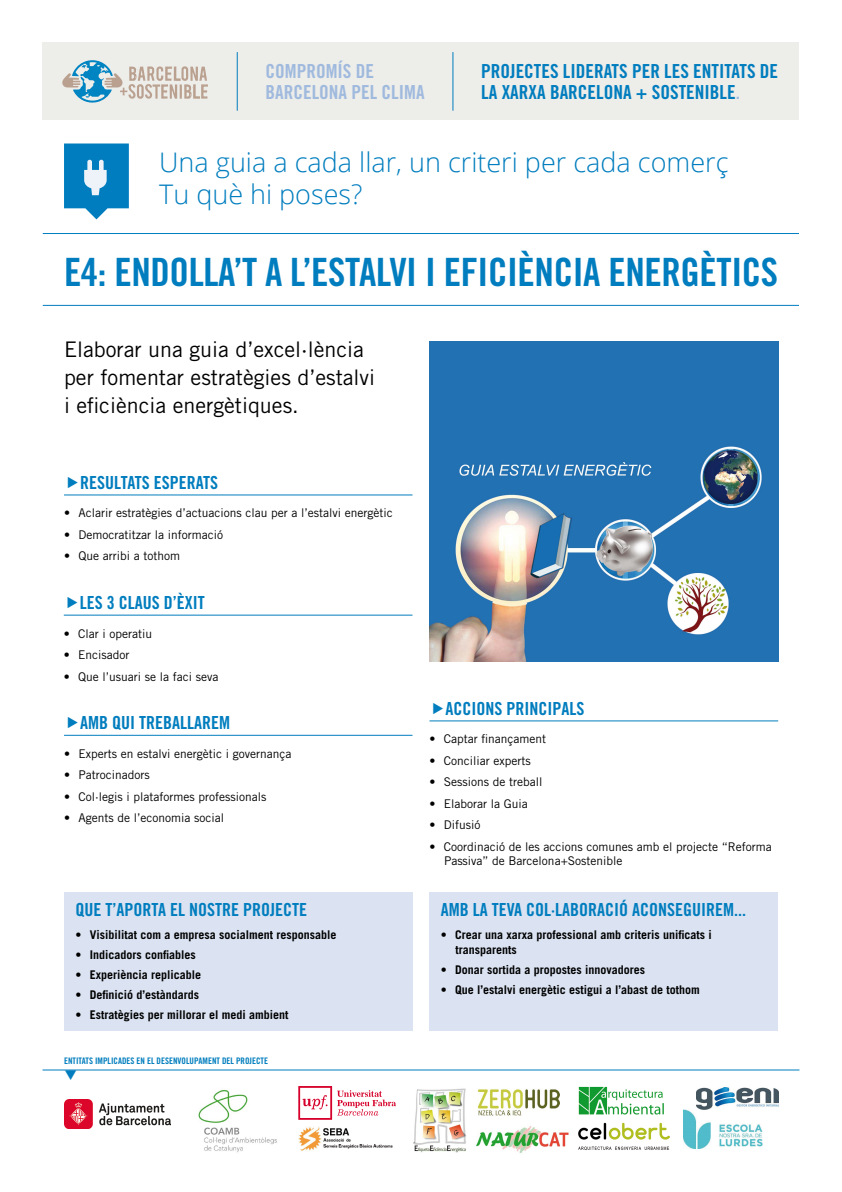
<style>
.page{position:relative;width:842px;height:1192px;background:#fff}
.page>*{position:absolute;margin:0;border:0;box-sizing:border-box;transform-origin:0 0}
.t1{font:39px "Trade Gothic LT Std Bd Cn 20";letter-spacing:-.01em;color:#007dbe}
.t2{font:300 27px/32.4px "Open Sans";color:#007dbe}
.t3{font:21.5px/28px "Trade Gothic LT Std";color:#000}
.t4{font:19.35px "Trade Gothic LT Std Bd Cn 20";color:#007dbe}
.t5{font:19.35px/20.5px "Trade Gothic LT Std Bd Cn 20";color:#a0bade}
.t6{font:18px "Trade Gothic LT Std Bd Cn 20";color:#007dbe}
.t7{font:12px/14.4px "Trade Gothic LT Std";color:#000}
.t8{font:700 12px/14.4px "Trade Gothic LT Std";color:#000}
.t9{font:9px "Trade Gothic LT Std Bd Cn 20";color:#007dbe}
</style>
<div class="page">
<div style="left:43px;top:43px;width:756px;height:77px;background:#ededea"></div>
<svg style="left:62px;top:60px;width:146px;height:43px"></svg>
<hr style="left:237px;top:52px;width:1px;height:59px;background:#007dbe">
<hr style="left:452px;top:52px;width:1px;height:59px;background:#007dbe">
<hr style="left:64px;top:735px;width:348px;height:1px;background:#007dbe">
<hr style="left:429px;top:720px;width:349px;height:1px;background:#007dbe">
<hr style="left:64px;top:494px;width:348px;height:1px;background:#007dbe">
<hr style="left:64px;top:615px;width:348px;height:1px;background:#007dbe">
<div style="left:64px;top:892px;width:348px;height:139px;background:#dbe3f2"></div>
<div style="left:429px;top:892px;width:349px;height:139px;background:#dbe3f2"></div>
<hr style="left:43px;top:1069px;width:756px;height:1px;background:#007dbe">
<img style="left:429px;top:342px;width:350px;height:319px">
<svg style="left:64px;top:144px;width:65px;height:75px;background:#3799cc"></svg>
<img style="left:64px;top:1099px;width:107px;height:29px">
<img style="left:198px;top:1089px;width:79px;height:64px">
<img style="left:477px;top:1089px;width:83px;height:27px">
<img style="left:476px;top:1126px;width:93px;height:27px">
<img style="left:578px;top:1086px;width:86px;height:29px">
<img style="left:578px;top:1122px;width:91px;height:28px">
<img style="left:683px;top:1109px;width:80px;height:39px">
<img style="left:413px;top:1088px;width:53px;height:64px">
<img style="left:697px;top:1088px;width:81px;height:22px">
<img style="left:298px;top:1127px;width:95px;height:24px">
<svg style="left:298px;top:1086px;width:98px;height:34px"></svg>
<hr style="left:43px;top:233px;width:756px;height:1px;background:#007dbe">
<hr style="left:43px;top:305px;width:756px;height:1px;background:#007dbe">
<h3 class="t5" style="left:266px;top:61px;width:161px">COMPROMÍS DE<br>BARCELONA PEL CLIMA</h3>
<h3 class="t4" style="left:481px;top:59px;width:91px">PROJECTES LIDERA</h3>
<h3 class="t4" style="left:612px;top:59px;width:158px">TS PER LES ENTITATS DE</h3>
<h3 class="t4" style="left:481px;top:80px;width:89px">LA XARXA BARCELONA</h3>
<h3 class="t4" style="left:636px;top:80px;width:60px">+ SOSTENIBLE</h3>
<h3 class="t5" style="left:736px;top:81px;width:6px">.</h3>
<h2 class="t2" style="left:159px;top:145px;width:571px">Una guia a cada llar, un criteri per cada comerç<br>Tu què hi poses?</h2>
<h1 class="t1" style="left:64px;top:249px;width:86px">E4: ENDOLLA</h1>
<h1 class="t1" style="left:234px;top:249px;width:140px">’T A L’ESTALVI</h1>
<h1 class="t1" style="left:425px;top:249px;width:127px">I EFICI ÈNCIA</h1>
<h1 class="t1" style="left:608px;top:249px;width:36px">ENERG</h1>
<h1 class="t1" style="left:700px;top:249px;width:47px">ÈTICS</h1>
<h3 class="t3" style="left:64px;top:335px;width:313px">Elaborar una guia d’excel·lència per fomentar estratègies d’estalvi i eficiència energètiques.</h3>
<h3 class="t6" style="left:80px;top:471px;width:83px">RESULTATS ESPERA</h3>
<h3 class="t6" style="left:203px;top:471px;width:15px">TS</h3>
<p class="t7" style="left:64px;top:506px;width:330px">• Aclarir estratègies d’actuacions clau per a l’estalvi energètic</p>
<p class="t7" style="left:64px;top:527px;width:161px">• Democratitzar la informació</p>
<p class="t7" style="left:64px;top:549px;width:118px">• Que arribi a tothom</p>
<h3 class="t6" style="left:80px;top:592px;width:126px">LES 3 CLAUS D’ÈXIT</h3>
<p class="t7" style="left:64px;top:626px;width:90px">• Clar i operatiu</p>
<p class="t7" style="left:64px;top:647px;width:67px">• Encisador</p>
<p class="t7" style="left:64px;top:669px;width:156px">• Que l’usuari se la faci seva</p>
<h3 class="t6" style="left:80px;top:712px;width:76px">AMB QUI TREBALLAREM</h3>
<p class="t7" style="left:64px;top:746px;width:229px">• Experts en estalvi energètic i governança</p>
<p class="t7" style="left:64px;top:768px;width:87px">• Patrocinadors</p>
<p class="t7" style="left:64px;top:789px;width:204px">• Col·legis i plataformes professionals</p>
<p class="t7" style="left:64px;top:811px;width:162px">• Agents de l’economia social</p>
<h3 class="t6" style="left:75px;top:899px;width:233px">QU E T’APORTA EL NOSTRE PROJECTE</h3>
<p class="t8" style="left:75px;top:927px;width:263px">• Visibilitat com a empresa socialment responsable</p>
<p class="t8" style="left:75px;top:948px;width:122px">• Indicadors confiables</p>
<p class="t8" style="left:75px;top:968px;width:127px">• Experiència replicable</p>
<p class="t8" style="left:75px;top:988px;width:125px">• Definició d’estàndards</p>
<p class="t8" style="left:75px;top:1008px;width:215px">• Estratègies per millorar el medi ambient</p>
<p class="t9" style="left:64px;top:1056px;width:205px">ENTITATS IMPLICADES EN EL DESENVOLUPAMENT DEL PROJECTE</p>
<h3 class="t6" style="left:445px;top:697px;width:17px">ACCIONS</h3>
<h3 class="t6" style="left:506px;top:697px;width:9px">PRINCIPALS</h3>
<p class="t7" style="left:429px;top:732px;width:118px">• Captar finançament</p>
<p class="t7" style="left:429px;top:753px;width:103px">• Conciliar experts</p>
<p class="t7" style="left:429px;top:775px;width:115px">• Sessions de treball</p>
<p class="t7" style="left:429px;top:796px;width:100px">• Elaborar la Guia</p>
<p class="t7" style="left:429px;top:818px;width:53px">• Difusió</p>
<p class="t7" style="left:444px;top:839px;width:329px;text-indent:-14px">• Coordinació de les accions comunes amb el projecte “Reforma<br>Passiva” de Barcelona+Sostenible</p>
<h3 class="t6" style="left:441px;top:899px;width:307px">AMB LA TEVA COL·LABORACIÓ ACONSEGUIREM...</h3>
<p class="t8" style="left:455px;top:927px;width:258px;text-indent:-14px">• Crear una xarxa professional amb criteris unificats i transparents</p>
<p class="t8" style="left:441px;top:962px;width:206px">• Donar sortida a propostes innovadores</p>
<p class="t8" style="left:441px;top:982px;width:261px">• Que l’estalvi energètic estigui a l’abast de tothom</p>
</div>
